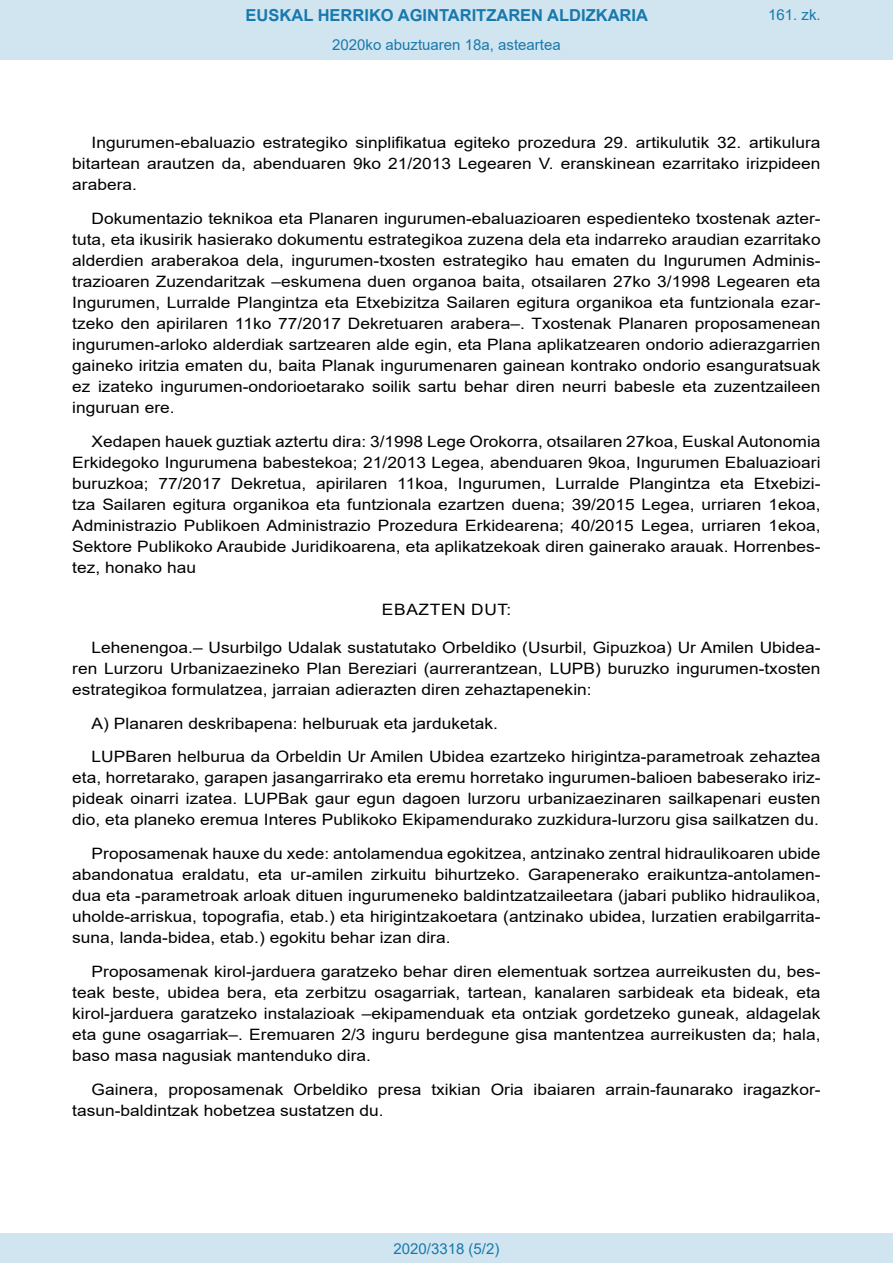
<style>
.page{position:relative;width:893px;height:1263px;background:#fff}
.page>*{position:absolute;margin:0;border:0;box-sizing:border-box;transform-origin:0 0}
.t1{font:700 16.5px "Arial";color:#1879ad}
.BOPVDetalle{font:15.6px/21px "Arial";color:#000;text-align:justify;scale:1.11 1}
.BOPVClave{font:15.6px "Arial";letter-spacing:.035em;color:#000;scale:1.11 1}
.Paginacion_Centro{font:15px "Arial";color:#1879ad}
</style>
<div class="page">
<div style="left:0;top:0;width:893px;height:60px;background:#d0e5f0"></div>
<div style="left:0;top:1233px;width:893px;height:30px;background:#d0e5f0"></div>
<p class="t1" style="left:246px;top:3px;width:404px">EUSKAL HERRIKO AGINTARITZAREN ALDIZKARIA</p>
<p class="Paginacion_Centro" style="left:332px;top:35px;width:230px">2020ko abuztuaren 18a, asteartea</p>
<p class="Paginacion_Centro" style="left:768px;top:5px;width:54px">161. zk.</p>
<p class="BOPVDetalle" style="left:72px;top:132px;width:676px;text-indent:19px">Ingurumen-ebaluazio estrategiko sinplifikatua egiteko prozedura 29. artikulutik 32. artikulura bitartean arautzen da, abenduaren 9ko 21/2013 Legearen V. eranskinean ezarritako irizpideen arabera.</p>
<p class="BOPVDetalle" style="left:72px;top:208px;width:676px;text-indent:19px">Dokumentazio teknikoa eta Planaren ingurumen-ebaluazioaren espedienteko txostenak azter&shy;tuta, eta ikusirik hasierako dokumentu estrategikoa zuzena dela eta indarreko araudian ezarritako alderdien araberakoa dela, ingurumen-txosten estrategiko hau ematen du Ingurumen Adminis&shy;trazioaren Zuzendaritzak –eskumena duen organoa baita, otsailaren 27ko 3/1998 Legearen eta Ingurumen, Lurralde Plangintza eta Etxebizitza Sailaren egitura organikoa eta funtzionala ezar&shy;tzeko den apirilaren 11ko 77/2017 Dekretuaren arabera–. Txostenak Planaren proposamenean ingurumen-arloko alderdiak sartzearen alde egin, eta Plana aplikatzearen ondorio adierazgarrien gaineko iritzia ematen du, baita Planak ingurumenaren gainean kontrako ondorio esanguratsuak ez izateko ingurumen-ondorioetarako soilik sartu behar diren neurri babesle eta zuzentzaileen inguruan ere.</p>
<p class="BOPVDetalle" style="left:72px;top:431px;width:676px;text-indent:19px">Xedapen hauek guztiak aztertu dira: 3/1998 Lege Orokorra, otsailaren 27koa, Euskal Autonomia Erkidegoko Ingurumena babestekoa; 21/2013 Legea, abenduaren 9koa, Ingurumen Ebaluazioari buruzkoa; 77/2017 Dekretua, apirilaren 11koa, Ingurumen, Lurralde Plangintza eta Etxebizi&shy;tza Sailaren egitura organikoa eta funtzionala ezartzen duena; 39/2015 Legea, urriaren 1ekoa, Administrazio Publikoen Administrazio Prozedura Erkidearena; 40/2015 Legea, urriaren 1ekoa, Sektore Publikoko Araubide Juridikoarena, eta aplikatzekoak diren gainerako arauak. Horrenbes&shy;tez, honako hau</p>
<p class="BOPVClave" style="left:382px;top:599px;width:118px">EBAZTEN DUT:</p>
<p class="BOPVDetalle" style="left:72px;top:637px;width:676px;text-indent:19px">Lehenengoa.– Usurbilgo Udalak sustatutako Orbeldiko (Usurbil, Gipuzkoa) Ur Amilen Ubidea&shy;ren Lurzoru Urbanizaezineko Plan Bereziari (aurrerantzean, LUPB) buruzko ingurumen-txosten estrategikoa formulatzea, jarraian adierazten diren zehaztapenekin:</p>
<p class="BOPVDetalle" style="left:92px;top:713px;width:367px">A) Planaren deskribapena: helburuak eta jarduketak.</p>
<p class="BOPVDetalle" style="left:72px;top:746px;width:676px;text-indent:19px">LUPBaren helburua da Orbeldin Ur Amilen Ubidea ezartzeko hirigintza-parametroak zehaztea eta, horretarako, garapen jasangarrirako eta eremu horretako ingurumen-balioen babeserako iriz&shy;pideak oinarri izatea. LUPBak gaur egun dagoen lurzoru urbanizaezinaren sailkapenari eusten dio, eta planeko eremua Interes Publikoko Ekipamendurako zuzkidura-lurzoru gisa sailkatzen du.</p>
<p class="BOPVDetalle" style="left:72px;top:843px;width:676px;text-indent:19px">Proposamenak hauxe du xede: antolamendua egokitzea, antzinako zentral hidraulikoaren ubide abandonatua eraldatu, eta ur-amilen zirkuitu bihurtzeko. Garapenerako eraikuntza-antolamen&shy;dua eta -parametroak arloak dituen ingurumeneko baldintzatzaileetara (jabari publiko hidraulikoa, uholde-arriskua, topografia, etab.) eta hirigintzakoetara (antzinako ubidea, lurzatien erabilgarrita&shy;suna, landa-bidea, etab.) egokitu behar izan dira.</p>
<p class="BOPVDetalle" style="left:72px;top:961px;width:676px;text-indent:19px">Proposamenak kirol-jarduera garatzeko behar diren elementuak sortzea aurreikusten du, bes&shy;teak beste, ubidea bera, eta zerbitzu osagarriak, tartean, kanalaren sarbideak eta bideak, eta kirol-jarduera garatzeko instalazioak –ekipamenduak eta ontziak gordetzeko guneak, aldagelak eta gune osagarriak–. Eremuaren 2/3 inguru berdegune gisa mantentzea aurreikusten da; hala, baso masa nagusiak mantenduko dira.</p>
<p class="BOPVDetalle" style="left:72px;top:1079px;width:676px;text-indent:19px">Gainera, proposamenak Orbeldiko presa txikian Oria ibaiaren arrain-faunarako iragazkor&shy;tasun-baldintzak hobetzea sustatzen du.</p>
<p class="Paginacion_Centro" style="left:393px;top:1238px;width:107px">2020/3318 (5/2)</p>
</div>
